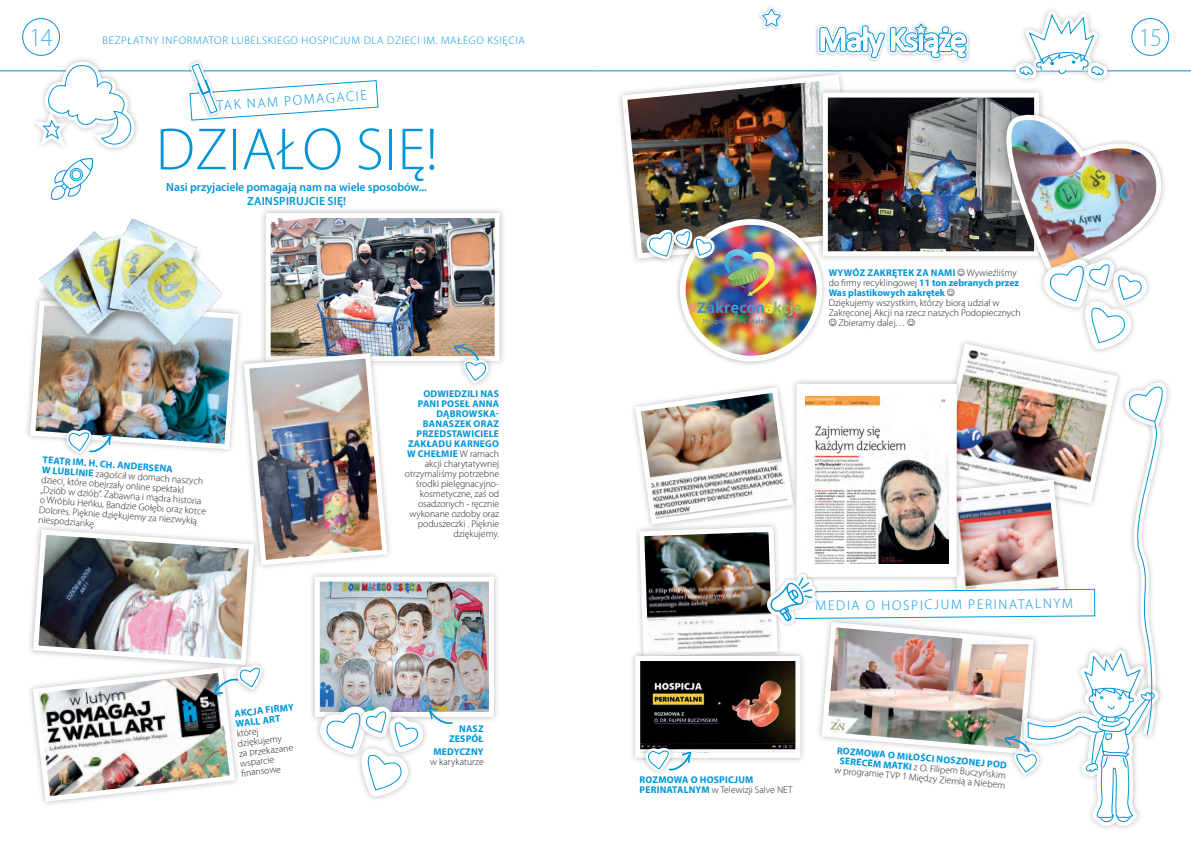
<style>
.page{position:relative;width:1191px;height:842px;background:#fff}
.page>*{position:absolute;margin:0;border:0;box-sizing:border-box;transform-origin:0 0}
.T_50{font:300 60px "Myriad Pro";letter-spacing:.01em;color:#0095d9}
.t1{font:300 26px "Myriad Pro";color:#54b4e5;scale:.94 1}
.Naglowek{font:300 14px "Myriad Pro";color:#0095d9}
.Bezsz_lead_nieb{font:600 11.8px/14px "Myriad Pro";letter-spacing:-.005em;color:#0095d9;text-align:center}
.t2{font:300 11px "Myriad Pro";letter-spacing:.065em;color:#0095d9}
.t3{font:300 9.8px/10px "Myriad Pro";color:#231f20}
.t4{font:700 9.8px/10px "Myriad Pro";letter-spacing:.02em;color:#0095d9}
.t5{font:700 9.8px "Myriad Pro";color:#0095d9}
.s1{font-weight:700;color:#0095d9}
.s2{font-weight:300;color:#231f20}
</style>
<div class="page">
<div style="left:22px;top:18px;width:38px;height:38px;border:1px solid #0095d9;border-radius:50%"></div>
<div style="left:1131px;top:18px;width:38px;height:38px;border:1px solid #0095d9;border-radius:50%"></div>
<svg style="left:759px;top:6px;width:23px;height:24px"></svg>
<hr style="left:595px;top:70px;width:596px;height:1px;background:#0095d9">
<hr style="left:0;top:70px;width:595px;height:1px;background:#0095d9">
<div style="left:814px;top:22px;width:157px;height:41px;background:#231f20;opacity:.3"></div>
<svg style="left:817px;top:22px;width:151px;height:38px"></svg>
<div style="left:616px;top:69px;width:244px;height:195px;background:#231f20;opacity:.3"></div>
<svg style="left:619px;top:72px;width:238px;height:189px"></svg>
<div style="left:260px;top:207px;width:245px;height:160px;background:#231f20;opacity:.3"></div>
<img style="left:272px;top:219px;width:222px;height:134px">
<div style="left:266px;top:213px;width:234px;height:148px;border:5px solid #fff"></div>
<div style="left:817px;top:87px;width:228px;height:175px;background:#231f20;opacity:.3"></div>
<img style="left:829px;top:99px;width:204px;height:9px">
<div style="left:823px;top:93px;width:216px;height:163px;border:5px solid #fff"></div>
<div style="left:309px;top:571px;width:191px;height:152px;background:#231f20;opacity:.3"></div>
<div style="left:315px;top:577px;width:179px;height:140px;border:5px solid #fff"></div>
<div style="left:187px;top:59px;width:35px;height:59px;background:#fff"></div>
<svg style="left:188px;top:60px;width:191px;height:61px"></svg>
<svg style="left:25px;top:58px;width:118px;height:142px"></svg>
<img style="left:39px;top:218px;width:184px;height:79px">
<div style="left:458px;top:353px;width:36px;height:36px;background:#231f20;opacity:.3"></div>
<img style="left:27px;top:297px;width:461px;height:507px">
<div style="left:1081px;top:57px;width:32px;height:28px;background:#fefefe"></div>
<div style="left:1010px;top:57px;width:32px;height:28px;background:#fefefe"></div>
<svg style="left:1013px;top:9px;width:96px;height:72px"></svg>
<img style="left:632px;top:108px;width:538px;height:721px">
<h2 class="t1" style="left:29px;top:23px;width:26px">14</h2>
<p class="t2" style="left:103px;top:34px;width:424px">BEZPŁATNY INFORMATOR LUBELSKIEGO HOSPICJUM DLA DZIECI IM. MAŁEGO KSIĘCIA</p>
<h2 class="t1" style="left:1138px;top:23px;width:26px">15</h2>
<p class="Naglowek" style="left:216px;top:98px;width:152px;rotate:-4deg">TAK NAM POMAGACIE</p>
<p class="T_50" style="left:156px;top:116px;width:284px">DZIAŁO SIĘ!</p>
<p class="Bezsz_lead_nieb" style="left:166px;top:180px;width:262px">Nasi przyjaciele pomagają nam na wiele sposobów...<br>ZAINSPIRUJCIE SIĘ!</p>
<p class="t3" style="left:43px;top:455px;width:168px;rotate:4deg"><span class="s1">TEATR IM. H. CH. ANDERSENA<br>W LUBLINIE</span> zagościł w domach naszych dzieci, które obejrzały online spektakl „Dziób w dziób”. Zabawna i mądra historia o Wróblu Heńku, Bandzie Gołębi oraz kotce Dolores. Pięknie dziękujemy za niezwykłą niespodziankę.</p>
<p class="t3" style="left:405px;top:389px;width:96px;text-align:right"><span class="s1">ODWIEDZILI NAS<br>PANI POSEŁ ANNA<br>DĄBROWSKA-<br>BANASZEK ORAZ<br>PRZEDSTAWICIELE<br>ZAKŁADU KARNEGO<br>W CHEŁMIE</span> W ramach akcji charytatywnej otrzymaliśmy potrzebne środki pielęgnacyjno&shy;kosmetyczne, zaś od osadzonych - ręcznie wykonane ozdoby oraz poduszeczki . Pięknie dziękujemy.</p>
<p class="t4" style="left:829px;top:267px;width:189px">WYWÓZ ZAKRĘTEK ZA NAMI <span class="s2">Wywieźliśmy</span></p>
<p class="t3" style="left:828px;top:278px;width:192px">do firmy recyklingowej <span class="s1">11 ton zebranych przez</span></p>
<p class="t5" style="left:828px;top:286px;width:118px">Was plastikowych zakrętek</p>
<p class="t3" style="left:828px;top:298px;width:172px">Dziękujemy wszystkim, którzy biorą udział w</p>
<p class="t3" style="left:828px;top:308px;width:193px">Zakręconej Akcji na rzecz naszych Podopiecznych</p>
<p class="t3" style="left:838px;top:318px;width:68px">Zbieramy dalej…</p>
<p class="Naglowek" style="left:815px;top:599px;width:259px;rotate:-1deg">MEDIA O HOSPICJUM PERINATALNYM</p>
<p class="t4" style="left:234px;top:709px;width:61px;rotate:-7deg">AKCJA FIRMY<br>WALL ART</p>
<p class="t3" style="left:236px;top:729px;width:56px;rotate:-7deg">której dziękujemy za przekazane wsparcie<br>fi nansowe</p>
<p class="t4" style="left:449px;top:724px;width:36px;text-align:right">NASZ<br>ZESPÓŁ</p>
<p class="t3" style="left:430px;top:747px;width:55px;text-align:center"><span class="s1">MEDYCZNY </span>w karykaturze</p>
<p class="t3" style="left:836px;top:745px;width:173px;text-align:center;rotate:5deg"><span class="s1">ROZMOWA O MIŁOŚCI NOSZONEJ POD<br>SERECEM MATKI</span> z O. Filipem Buczyńskim w programie TVP 1 Między Ziemią a Niebem</p>
<p class="t4" style="left:639px;top:775px;width:154px">ROZMOWA O HOSPICJUM<br>PERINATALNYM <span class="s2">w Telewizji Salve NET</span></p>
</div>
